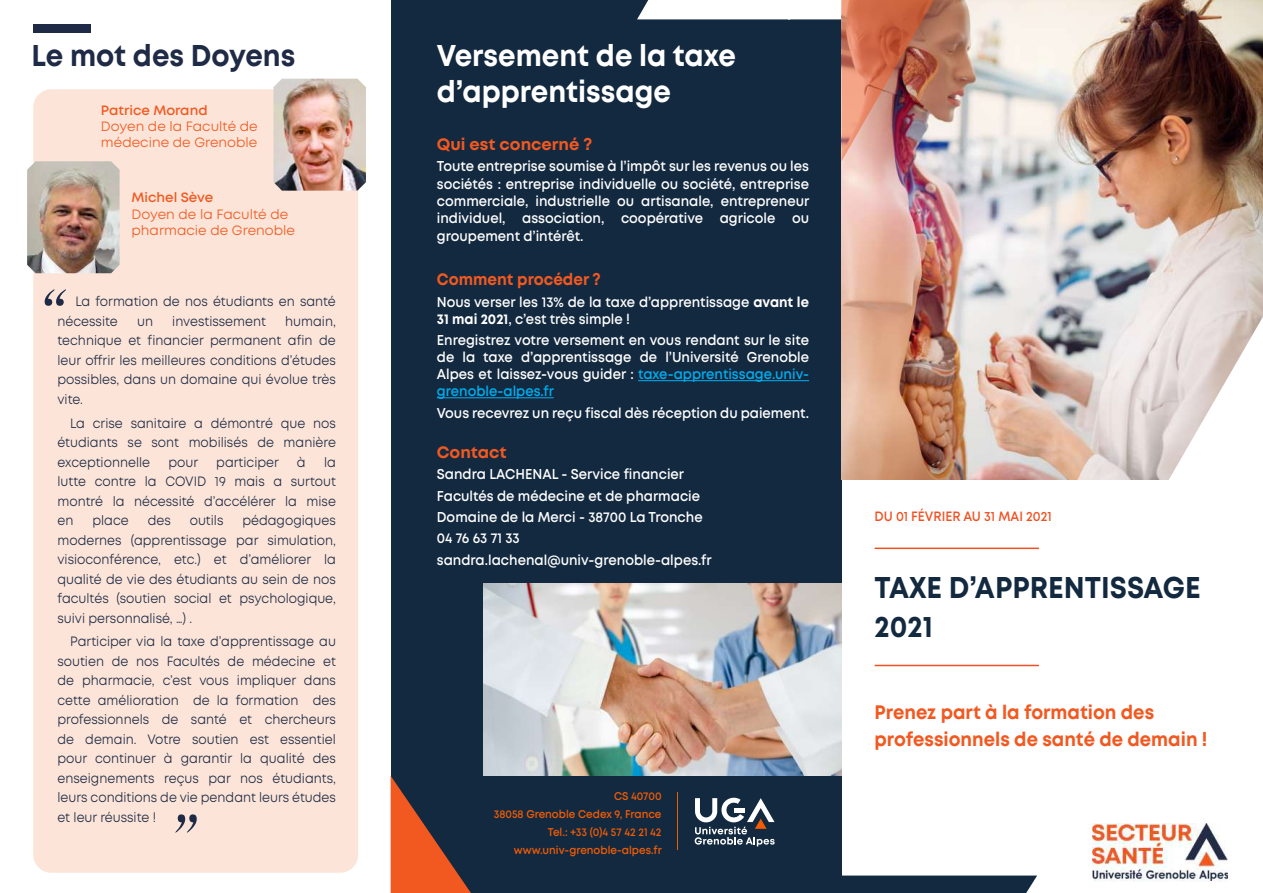
<style>
.page{position:relative;width:1263px;height:893px;background:#fff}
.page>*{position:absolute;margin:0;border:0;box-sizing:border-box;transform-origin:0 0}
.t1{font:700 30px/36px "Mont";color:#fff;scale:.93 1}
.t2{font:700 30px/38.5px "Mont";color:#132940;scale:.93 1}
.t3{font:700 30px "Mont";color:#1f2b46;scale:.93 1}
.t4{font:700 19.5px/27px "Mont";color:#f15921;scale:.93 1}
.t5{font:700 16.5px "Mont";color:#f15921}
.t6{font:700 16.5px "Mont";color:#f15921;scale:.93 1}
.t7{font:600 14.25px/17.4px "Mont";color:#fff;text-align:justify;scale:.93 1}
.t8{font:13.5px/19.5px "Mont";color:#1f2b46;text-align:justify;scale:.93 1}
.t9{font:13.5px/16.2px "Mont";color:#f15921}
.t10{font:600 13.5px "Mont";color:#f15921}
.t11{font:600 13.5px "Mont";color:#f15122;scale:.93 1}
.t12{font:600 11.25px/18px "Mont";color:#f25c05;text-align:right;scale:.93 1}
.s1{font-weight:700}
.s2{color:#00aeef}
</style>
<div class="page">
<div style="left:391px;top:0;width:450px;height:893px;background:#132940"></div>
<hr style="left:874px;top:548px;width:165px;height:1px;background:#f15122">
<hr style="left:874px;top:665px;width:165px;height:1px;background:#f15122">
<svg style="left:695px;top:797px;width:80px;height:49px"></svg>
<hr style="left:677px;top:792px;width:1px;height:58px;background:#f25c05">
<img style="left:841px;top:0;width:422px;height:479px">
<svg style="left:1167px;top:317px;width:96px;height:163px"></svg>
<svg style="left:841px;top:875px;width:196px;height:18px;background:#20354a"></svg>
<img style="left:1092px;top:823px;width:136px;height:59px">
<svg style="left:391px;top:776px;width:80px;height:117px"></svg>
<svg style="left:637px;top:0;width:309px;height:162px"></svg>
<hr style="left:638px;top:380px;width:171px;height:1px;background:#00aeef">
<hr style="left:437px;top:397px;width:117px;height:1px;background:#00aeef">
<img style="left:483px;top:583px;width:358px;height:193px">
<div style="left:33px;top:24px;width:58px;height:9px;background:#1f2b46"></div>
<div style="left:33px;top:89px;width:325px;height:784px;background:#fce5d8;border-radius:18px"></div>
<svg style="left:45px;top:289px;width:21px;height:17px"></svg>
<svg style="left:175px;top:814px;width:22px;height:19px"></svg>
<img style="left:273px;top:79px;width:93px;height:112px">
<img style="left:27px;top:161px;width:93px;height:112px">
<h1 class="t3" style="left:32px;top:36px;width:285px">Le mot des Doyens</h1>
<p class="t10" style="left:101px;top:102px;width:108px">Patrice Morand</p>
<p class="t9" style="left:101px;top:119px;width:158px">Doyen de la Faculté de médecine de Grenoble</p>
<p class="t10" style="left:132px;top:189px;width:83px">Michel Sève</p>
<p class="t9" style="left:132px;top:206px;width:165px">Doyen de la Faculté de pharmacie de Grenoble</p>
<p class="t8" style="left:57px;top:292px;width:301px;text-indent:18px">La formation de nos étudiants en santé nécessite</p>
<p class="t8" style="left:57px;top:311px;width:301px;text-indent:228px">humain, technique et financier permanent afin de leur offrir les meilleures conditions d’études possibles, dans un domaine qui évolue très vite.</p>
<p class="t8" style="left:57px;top:413px;width:301px;text-indent:13px">La crise sanitaire a démontré que nos étudiants se sont mobilisés de manière exceptionnelle</p>
<p class="t8" style="left:137px;top:311px;width:19px">un</p>
<p class="t8" style="left:172px;top:311px;width:102px">investissement</p>
<p class="t8" style="left:168px;top:452px;width:34px">pour</p>
<p class="t8" style="left:216px;top:452px;width:69px">participer</p>
<p class="t8" style="left:297px;top:452px;width:11px">à</p>
<p class="t8" style="left:57px;top:452px;width:301px;text-indent:267px">la lutte contre la COVID 19 mais a surtout montré la nécessité d’accélérer la mise en</p>
<p class="t8" style="left:57px;top:511px;width:301px;text-indent:185px">pédagogiques modernes (apprentissage par simulation, visioconférence, etc.) et d’améliorer la qualité de vie des étudiants au sein de nos facultés (soutien social et psychologique, suivi personnalisé, …) .</p>
<p class="t8" style="left:57px;top:632px;width:301px;text-indent:13px">Participer via la taxe d’apprentissage au soutien de nos Facultés de médecine et de pharmacie, c’est vous impliquer dans cette amélioration de la formation des professionnels de santé et chercheurs de demain. Votre soutien est essentiel pour continuer à garantir la qualité des enseignements reçus par nos étudiants, leurs conditions de vie pendant leurs études et leur réussite !</p>
<p class="t8" style="left:92px;top:511px;width:41px">place</p>
<p class="t8" style="left:148px;top:511px;width:26px">des</p>
<p class="t8" style="left:190px;top:511px;width:38px">outils</p>
<h1 class="t1" style="left:437px;top:38px;width:323px">Versement de la taxe d’apprentissage</h1>
<p class="t5" style="left:437px;top:134px;width:157px">Qui est concerné ?</p>
<p class="t7" style="left:437px;top:158px;width:402px">Toute entreprise soumise à l’impôt sur les revenus ou les sociétés : entreprise individuelle ou société, entreprise commerciale, industrielle ou artisanale, entrepreneur individuel, association, coopérative agricole ou groupement d’intérêt.</p>
<p class="t6" style="left:437px;top:269px;width:178px">Comment procéder ?</p>
<p class="t7" style="left:437px;top:293px;width:402px">Nous verser les 13% de la taxe d’apprentissage <span class="s1">avant le<br>31 mai 2021</span>, c’est très simple !</p>
<p class="t7" style="left:437px;top:332px;width:402px">Enregistrez votre versement en vous rendant sur le site de la taxe d’apprentissage de l’Université Grenoble Alpes et laissez-vous guider : <span class="s2">taxe-apprentissage.univ&shy;grenoble-alpes.fr</span></p>
<p class="t7" style="left:437px;top:404px;width:402px">Vous recevrez un reçu fiscal dès réception du paiement.</p>
<p class="t5" style="left:437px;top:441px;width:71px">Contact</p>
<p class="t7" style="left:437px;top:464px;width:297px;line-height:21.3px;text-align:left">Sandra LACHENAL - Service financier Facultés de médecine et de pharmacie Domaine de la Merci - 38700 La Tronche 04 76 63 71 33 sandra.lachenal@univ-grenoble-alpes.fr</p>
<p class="t12" style="left:494px;top:787px;width:182px">CS 40700<br>38058 Grenoble Cedex 9, France<br>Tel.: +33 (0)4 57 42 21 42 www.univ-grenoble-alpes.fr</p>
<p class="t11" style="left:874px;top:507px;width:192px">DU 01 FÉVRIER AU 31 MAI 2021</p>
<h1 class="t2" style="left:874px;top:568px;width:352px">TAXE D’APPRENTISSAGE<br>2021</h1>
<h2 class="t4" style="left:874px;top:699px;width:360px">Prenez part à la formation des professionnels de santé de demain !</h2>
</div>
